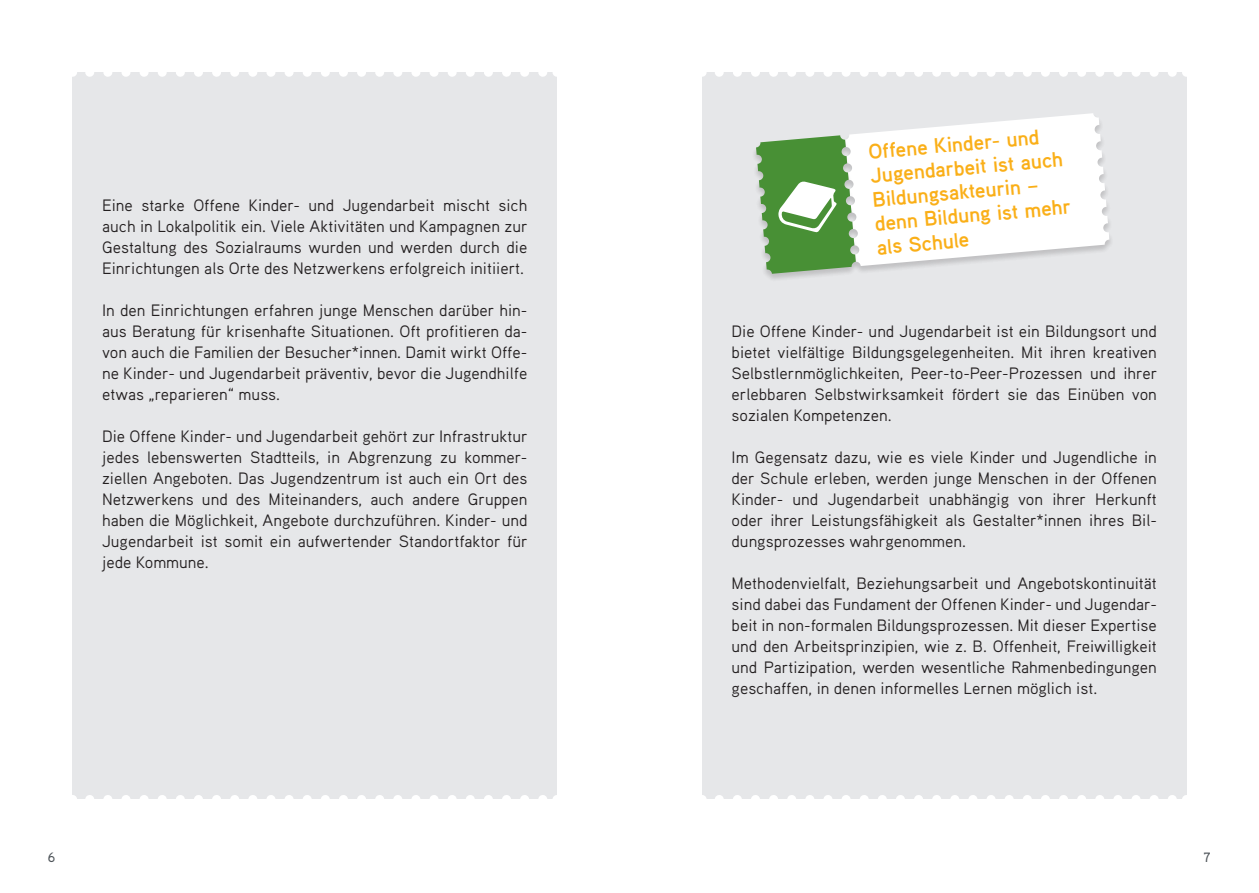
<style>
.page{position:relative;width:1259px;height:893px;background:#fff}
.page>*{position:absolute;margin:0;border:0;box-sizing:border-box;transform-origin:0 0}
.SUBLINE_Broschüre_Lo{font:700 21px/24px "Aaux Pro";color:#faaf18}
.Fließtext{font:16.5px/21px "Aaux Pro";color:#231f20;text-align:justify}
.t1{font:500 13.5px "Aaux Pro";color:#4e5459}
</style>
<div class="page">
<div style="left:72px;top:72px;width:485px;height:727px;background:#e6e7e9"></div>
<div style="left:702px;top:72px;width:484px;height:727px;background:#e6e7e9"></div>
<svg style="left:90px;top:72px;width:457px;height:5px"></svg>
<svg style="left:719px;top:72px;width:458px;height:5px"></svg>
<svg style="left:90px;top:795px;width:457px;height:4px"></svg>
<svg style="left:719px;top:795px;width:458px;height:4px"></svg>
<div style="left:751px;top:135px;width:109px;height:147px;background:#231f20;opacity:.1"></div>
<svg style="left:756px;top:113px;width:353px;height:161px"></svg>
<p class="Fließtext" style="left:102px;top:194px;width:427px">Eine starke Offene Kinder- und Jugendarbeit mischt sich auch in Lokalpolitik ein. Viele Aktivitäten und Kampagnen zur Gestaltung des Sozialraums wurden und werden durch die Einrichtungen als Orte des Netzwerkens erfolgreich initiiert.</p>
<p class="Fließtext" style="left:102px;top:299px;width:427px">In den Einrichtungen erfahren junge Menschen darüber hin&shy;aus Beratung für krisenhafte Situationen. Oft profitieren da&shy;von auch die Familien der Besucher*innen. Damit wirkt Offe&shy;ne Kinder- und Jugendarbeit präventiv, bevor die Jugendhilfe etwas „reparieren“ muss.</p>
<p class="Fließtext" style="left:102px;top:425px;width:427px">Die Offene Kinder- und Jugendarbeit gehört zur Infrastruktur jedes lebenswerten Stadtteils, in Abgrenzung zu kommer&shy;ziellen Angeboten. Das Jugendzentrum ist auch ein Ort des Netzwerkens und des Miteinanders, auch andere Gruppen haben die Möglichkeit, Angebote durchzuführen. Kinder- und Jugendarbeit ist somit ein aufwertender Standortfaktor für jede Kommune.</p>
<p class="SUBLINE_Broschüre_Lo" style="left:867px;top:139px;width:195px;rotate:-5deg">Offene Kinder- und<br>Jugendarbeit ist auch<br>Bildungsakteurin –</p>
<p class="SUBLINE_Broschüre_Lo" style="left:873px;top:211px;width:198px;rotate:-5deg">denn Bildung ist mehr</p>
<p class="SUBLINE_Broschüre_Lo" style="left:875px;top:235px;width:94px;rotate:-5deg">als Schule</p>
<p class="Fließtext" style="left:731px;top:320px;width:427px">Die Offene Kinder- und Jugendarbeit ist ein Bildungsort und bietet vielfältige Bildungsgelegenheiten. Mit ihren kreativen Selbstlernmöglichkeiten, Peer-to-Peer-Prozessen und ihrer erlebbaren Selbstwirksamkeit fördert sie das Einüben von sozialen Kompetenzen.</p>
<p class="Fließtext" style="left:731px;top:446px;width:427px">Im Gegensatz dazu, wie es viele Kinder und Jugendliche in der Schule erleben, werden junge Menschen in der Offenen Kinder- und Jugendarbeit unabhängig von ihrer Herkunft oder ihrer Leistungsfähigkeit als Gestalter*innen ihres Bil&shy;dungsprozesses wahrgenommen.</p>
<p class="Fließtext" style="left:731px;top:572px;width:427px">Methodenvielfalt, Beziehungsarbeit und Angebotskontinuität sind dabei das Fundament der Offenen Kinder- und Jugendar&shy;beit in non-formalen Bildungsprozessen. Mit dieser Expertise und den Arbeitsprinzipien, wie z. B. Offenheit, Freiwilligkeit und Partizipation, werden wesentliche Rahmenbedingungen geschaffen, in denen informelles Lernen möglich ist.</p>
<p class="t1" style="left:48px;top:849px;width:9px">6</p>
<p class="t1" style="left:1203px;top:849px;width:8px">7</p>
</div>
